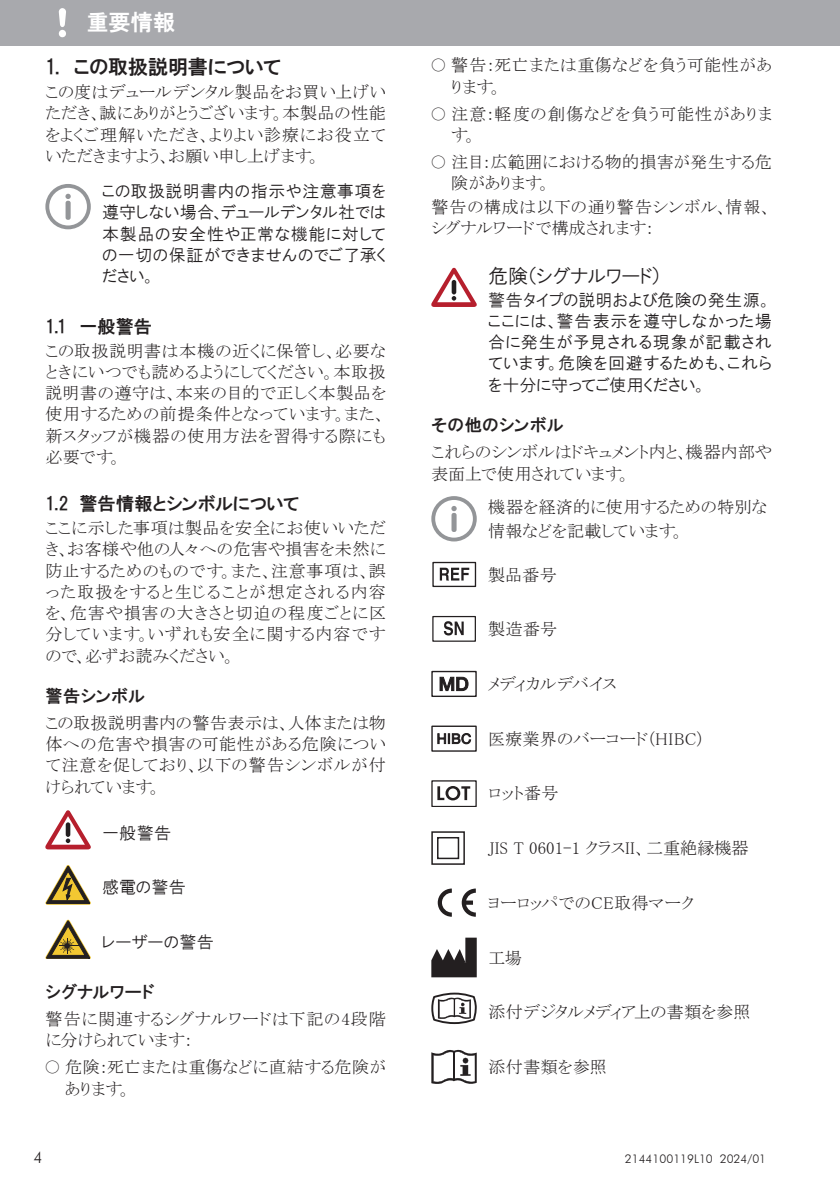
<style>
.page{position:relative;width:840px;height:1191px;background:#fff}
.page>*{position:absolute;margin:0;border:0;box-sizing:border-box;transform-origin:0 0}
.t1{font:22px "HGP Gothic E";color:#fff}
.t2{font:20px "HGP Gothic E";letter-spacing:-.01em;color:#231f20}
.t3{font:20px "HGP Gothic M";letter-spacing:-.005em;color:#231f20}
.t4{font:18px "HGP Gothic E";letter-spacing:.005em;color:#231f20}
.t5{font:17px/21.2px "MS P Mincho";letter-spacing:.02em;color:#231f20}
.t6{font:17px/21.2px "HGP Gothic M";letter-spacing:.025em;color:#231f20;text-align:justify}
.t7{font:17px/21.2px "MS P Mincho";color:#231f20}
.t8{font:17px/21.2px "MS P Mincho";letter-spacing:.04em;color:#231f20}
.t9{font:17px/21.2px "MS P Mincho";letter-spacing:.06em;color:#231f20}
.t10{font:17px "HGP Gothic E";letter-spacing:.025em;color:#231f20}
.t11{font:17px "MS P Mincho";letter-spacing:-.005em;color:#231f20}
.t12{font:17px "MS P Mincho";letter-spacing:-.01em;color:#231f20}
.t13{font:300 16px "Futura BT";color:#231f20}
.t14{font:300 12px "Futura BT";color:#231f20}
.s1{font-size:14px}
</style>
<div class="page">
<svg style="left:45px;top:184px;width:46px;height:45px"></svg>
<svg style="left:45px;top:810px;width:46px;height:39px"></svg>
<svg style="left:45px;top:865px;width:46px;height:39px"></svg>
<svg style="left:45px;top:919px;width:46px;height:39px"></svg>
<svg style="left:431px;top:268px;width:45px;height:39px"></svg>
<svg style="left:431px;top:496px;width:45px;height:45px"></svg>
<svg style="left:439px;top:567px;width:30px;height:13px"></svg>
<div style="left:432px;top:562px;width:44px;height:25px;border:1px solid #231f20"></div>
<svg style="left:443px;top:621px;width:20px;height:14px"></svg>
<div style="left:432px;top:616px;width:43px;height:26px;border:1px solid #231f20"></div>
<div style="left:431px;top:671px;width:45px;height:26px;border:1px solid #231f20"></div>
<svg style="left:439px;top:677px;width:29px;height:13px"></svg>
<svg style="left:437px;top:733px;width:33px;height:11px"></svg>
<div style="left:431px;top:725px;width:45px;height:26px;border:1px solid #231f20"></div>
<svg style="left:437px;top:786px;width:33px;height:14px"></svg>
<div style="left:431px;top:831px;width:33px;height:34px;border:2px solid #231f20"></div>
<div style="left:437px;top:837px;width:22px;height:22px;border:2px solid #231f20"></div>
<svg style="left:437px;top:888px;width:14px;height:28px"></svg>
<svg style="left:461px;top:888px;width:14px;height:28px"></svg>
<svg style="left:431px;top:937px;width:45px;height:40px"></svg>
<svg style="left:431px;top:992px;width:44px;height:32px"></svg>
<svg style="left:431px;top:1050px;width:45px;height:34px"></svg>
<div style="left:0;top:0;width:839px;height:45px;background:#a8a9ad"></div>
<svg style="left:59px;top:8px;width:7px;height:29px"></svg>
<p class="t1" style="left:87px;top:11px;width:90px">重要情報</p>
<p class="t2" style="left:45px;top:57px;width:237px">1. この取扱説明書について</p>
<p class="t5" style="left:45px;top:81px;width:342px;text-align:justify">この度はデュールデンタル製品をお買い上げいただき、誠にありがとうございます。本製品の性能をよくご理解いただき、よりよい診療にお役立ていただきますよう、お願い申し上げます。</p>
<p class="t6" style="left:102px;top:180px;width:285px">この取扱説明書内の指示や注意事項を遵守しない場合、デュールデンタル社では本製品の安全性や正常な機能に対しての一切の保証ができませんのでご了承ください。</p>
<p class="t4" style="left:45px;top:317px;width:108px">1.1 一般警告</p>
<p class="t5" style="left:45px;top:340px;width:342px;text-align:justify">この取扱説明書は本機の近くに保管し、必要なときにいつでも読めるようにしてください。本取扱説明書の遵守は、本来の目的で正しく本製品を使用するための前提条件となっています。また、新スタッフが機器の使用方法を習得する際にも必要です。</p>
<p class="t4" style="left:45px;top:494px;width:255px">1.2 警告情報とシンボルについて</p>
<p class="t5" style="left:45px;top:517px;width:342px;text-align:justify">ここに示した事項は製品を安全にお使いいただき、お客様や他の人々への危害や損害を未然に防止するためのものです。また、注意事項は、誤った取扱をすると生じることが想定される内容を、危害や損害の大きさと切迫の程度ごとに区分しています。いずれも安全に関する内容ですので、必ずお読みください。</p>
<p class="t10" style="left:45px;top:687px;width:101px">警告シンボル</p>
<p class="t5" style="left:45px;top:712px;width:342px;text-align:justify">この取扱説明書内の警告表示は、人体または物体への危害や損害の可能性がある危険について注意を促しており、以下の警告シンボルが付けられています。</p>
<p class="t6" style="left:102px;top:821px;width:70px">一般警告</p>
<p class="t6" style="left:102px;top:876px;width:85px">感電の警告</p>
<p class="t6" style="left:102px;top:931px;width:113px">レーザーの警告</p>
<p class="t10" style="left:45px;top:983px;width:110px">シグナルワード</p>
<p class="t5" style="left:45px;top:1008px;width:342px">警告に関連するシグナルワードは下記の4段階に分けられています：</p>
<p class="t5" style="left:65px;top:1056px;width:322px;text-indent:-20px"><span class="s1">۵</span> 危険：死亡または重傷などに直結する危険があります。</p>
<p class="t8" style="left:451px;top:55px;width:322px;text-indent:-20px"><span class="s1">۵</span> 警告：死亡または重傷などを負う可能性があります。</p>
<p class="t9" style="left:451px;top:103px;width:322px;text-indent:-20px"><span class="s1">۵</span> 注意：軽度の創傷などを負う可能性があります。</p>
<p class="t5" style="left:451px;top:151px;width:322px;text-indent:-20px"><span class="s1">۵</span> 注目：広範囲における物的損害が発生する危険があります。</p>
<p class="t5" style="left:431px;top:196px;width:342px">警告の構成は以下の通り警告シンボル、情報、シグナルワードで構成されます：</p>
<p class="t3" style="left:488px;top:266px;width:175px">危険（シグナルワード）</p>
<p class="t6" style="left:488px;top:289px;width:285px">警告タイプの説明および危険の発生源。ここには、警告表示を遵守しなかった場合に発生が予見される現象が記載されています。危険を回避するためも、これらを十分に守ってご使用ください。</p>
<p class="t10" style="left:431px;top:417px;width:134px">その他のシンボル</p>
<p class="t7" style="left:431px;top:441px;width:342px">これらのシンボルはドキュメント内と、機器内部や表面上で使用されています。</p>
<p class="t5" style="left:488px;top:494px;width:280px;line-height:24px">機器を経済的に使用するための特別な情報などを記載しています。</p>
<p class="t5" style="left:488px;top:564px;width:70px">製品番号</p>
<p class="t5" style="left:488px;top:618px;width:70px">製造番号</p>
<p class="t12" style="left:488px;top:675px;width:130px">メディカルデバイス</p>
<p class="t5" style="left:488px;top:728px;width:218px">医療業界のバーコード（HIBC）</p>
<p class="t5" style="left:488px;top:782px;width:71px">ロット番号</p>
<p class="t7" style="left:488px;top:837px;width:261px">JIS T 0601-1 クラスII、二重絶縁機器</p>
<p class="t5" style="left:488px;top:892px;width:207px">ヨーロッパでのCE取得マーク</p>
<p class="t5" style="left:488px;top:946px;width:35px">工場</p>
<p class="t11" style="left:488px;top:1003px;width:264px">添付デジタルメディア上の書類を参照</p>
<p class="t5" style="left:488px;top:1056px;width:120px">添付書類を参照</p>
<p class="t13" style="left:33px;top:1148px;width:11px">4</p>
<p class="t14" style="left:624px;top:1151px;width:143px">2144100119L10 2024/01</p>
</div>
